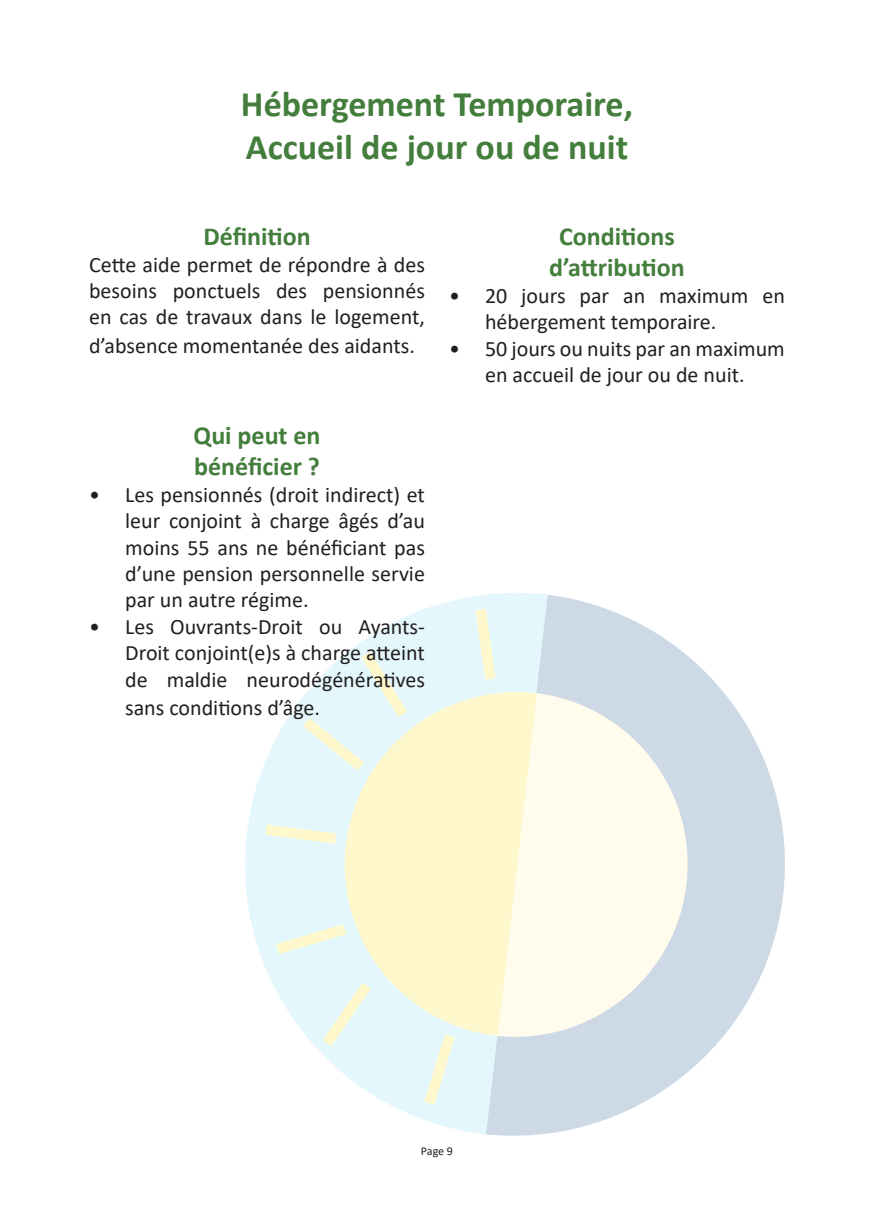
<style>
.page{position:relative;width:874px;height:1225px;background:#fff}
.page>*{position:absolute;margin:0;border:0;box-sizing:border-box;transform-origin:0 0}
.t1{font:700 36px "Calibri";color:#447e3c}
.t2{font:700 26px "Calibri";color:#447e3c}
.t3{font:22px/26.4px "Calibri";color:#231f20;text-align:justify}
.t4{font:12px "Calibri";color:#231f20}
</style>
<div class="page">
<svg style="left:484px;top:594px;width:301px;height:542px;fill:#cddae6"></svg>
<svg style="left:245px;top:593px;width:302px;height:541px;fill:#e3f7fc"></svg>
<svg style="left:495px;top:693px;width:202px;height:353px;background:#f0f1ea"></svg>
<svg style="left:335px;top:682px;width:201px;height:354px;background:#faf8d7"></svg>
<svg style="left:475px;top:609px;width:20px;height:71px"></svg>
<svg style="left:265px;top:824px;width:71px;height:20px"></svg>
<svg style="left:424px;top:1034px;width:30px;height:70px;background:#ecf7eb"></svg>
<svg style="left:322px;top:982px;width:49px;height:64px;background:#e9f7f0"></svg>
<svg style="left:303px;top:652px;width:104px;height:118px;background:#eaf7f3"></svg>
<svg style="left:276px;top:924px;width:70px;height:30px;background:#ecf7eb"></svg>
<p class="t1" style="left:241px;top:79px;width:393px">Hébergement Temporaire,</p>
<p class="t1" style="left:246px;top:122px;width:383px">Accueil de jour ou de nuit</p>
<p class="t2" style="left:203px;top:218px;width:109px">Définition</p>
<p class="t3" style="left:89px;top:250px;width:337px">Cette aide permet de répondre à des besoins ponctuels des pensionnés en cas de travaux dans le logement,</p>
<p class="t3" style="left:89px;top:332px;width:327px">d’absence momentanée des aidants.</p>
<p class="t2" style="left:193px;top:417px;width:129px">Qui peut en</p>
<p class="t2" style="left:194px;top:448px;width:127px">bénéficier ?</p>
<p class="t3" style="left:125px;top:481px;width:301px;text-indent:-36px">• Les pensionnés (droit indirect) et leur conjoint à charge âgés d’au moins 55 ans ne bénéficiant pas d’une pension personnelle servie par un autre régime.</p>
<p class="t3" style="left:125px;top:613px;width:301px;text-indent:-36px">• Les Ouvrants-Droit ou Ayants-Droit conjoint(e)s à charge atteint de maldie neurodégénératives</p>
<p class="t3" style="left:125px;top:694px;width:196px">sans conditions d’âge.</p>
<p class="t2" style="left:559px;top:218px;width:117px">Conditions</p>
<p class="t2" style="left:549px;top:249px;width:137px">d’attribution</p>
<p class="t3" style="left:485px;top:282px;width:301px;text-indent:-36px">• 20 jours par an maximum en hébergement temporaire.</p>
<p class="t3" style="left:449px;top:334px;width:337px;text-align:center">• 50 jours ou nuits par an maximum en accueil de jour ou de nuit.</p>
<p class="t4" style="left:421px;top:1142px;width:34px">Page 9</p>
</div>
